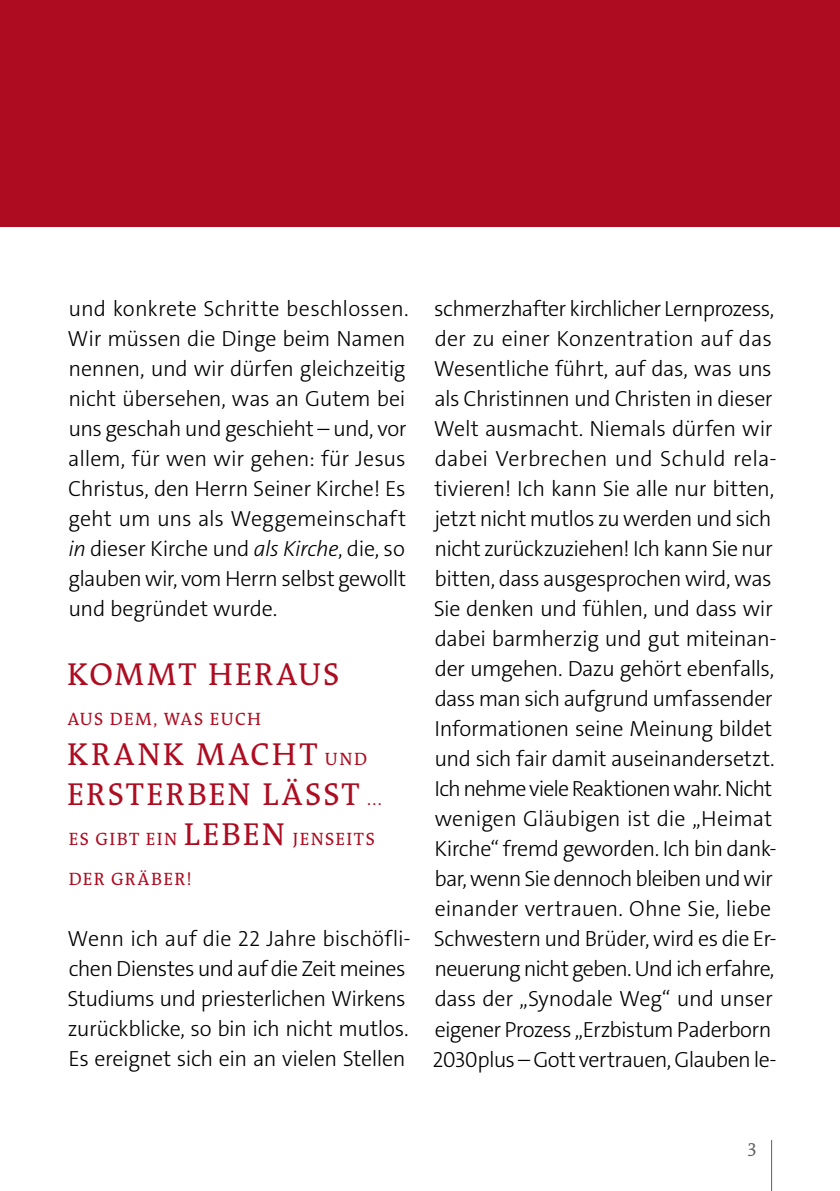
<style>
.page{position:relative;width:840px;height:1191px;background:#fff}
.page>*{position:absolute;margin:0;border:0;box-sizing:border-box;transform-origin:0 0}
.t1{font:32px/40px "The Antiqua B5";letter-spacing:.065em;color:#ae0c21}
.t2{font:300 22px/30px "The Sans C4 s";letter-spacing:-.02em;color:#000}
.t3{font:18px "The Antiqua B5";letter-spacing:.07em;color:#ae0c21}
.t4{font:18px "The Antiqua B5";color:#636362}
.s1{font-style:italic}
.s2{font-size:18px}
.s3{font-size:32px}
</style>
<div class="page">
<div style="left:0;top:0;width:839px;height:227px;background:#ae0c21"></div>
<hr style="left:770px;top:1140px;width:1px;height:51px;background:#636362">
<p class="t2" style="left:68px;top:294px;width:342px">und konkrete Schritte beschlossen.<br>Wir müssen die Dinge beim Namen nennen, und wir dürfen gleichzeitig nicht übersehen, was an Gutem bei uns geschah und geschieht – und, vor allem, für wen wir gehen: für Jesus Christus, den Herrn Seiner Kirche! Es geht um uns als Weggemeinschaft <span class="s1">in</span> dieser Kirche und <span class="s1">als Kirche</span>, die, so glauben wir, vom Herrn selbst gewollt und begründet wurde.</p>
<h1 class="t1" style="left:67px;top:655px;width:273px">KOMMT HERAUS</h1>
<p class="t3" style="left:67px;top:709px;width:195px">AUS DEM, WAS EUCH</p>
<h1 class="t1" style="left:67px;top:735px;width:316px">KRANK MACHT <span class="s2">UND<br></span>ERSTERBEN LÄSST <span class="s2">...</span></h1>
<p class="t3" style="left:69px;top:829px;width:307px">ES GIBT EIN <span class="s3">LEBEN</span> JENSEITS</p>
<p class="t3" style="left:69px;top:869px;width:124px">DER GRÄBER!</p>
<p class="t2" style="left:68px;top:924px;width:344px">Wenn ich auf die 22 Jahre bischöfli&shy;chen Dienstes und auf die Zeit meines Studiums und priesterlichen Wirkens zurückblicke, so bin ich nicht mutlos.<br>Es ereignet sich ein an vielen Stellen</p>
<p class="t2" style="left:432px;top:294px;width:345px">schmerzhafter kirchlicher Lernprozess, der zu einer Konzentration auf das Wesentliche führt, auf das, was uns als Christinnen und Christen in dieser Welt ausmacht. Niemals dürfen wir dabei Verbrechen und Schuld rela&shy;tivieren! Ich kann Sie alle nur bitten, jetzt nicht mutlos zu werden und sich nicht zurückzuziehen! Ich kann Sie nur bitten, dass ausgesprochen wird, was Sie denken und fühlen, und dass wir dabei barmherzig und gut miteinan&shy;der umgehen. Dazu gehört ebenfalls, dass man sich aufgrund umfassender Informationen seine Meinung bildet und sich fair damit auseinandersetzt.<br>Ich nehme viele Reaktionen wahr. Nicht wenigen Gläubigen ist die „Heimat Kirche“ fremd geworden. Ich bin dank&shy;bar, wenn Sie dennoch bleiben und wir einander vertrauen. Ohne Sie, liebe Schwestern und Brüder, wird es die Er&shy;neuerung nicht geben. Und ich erfahre, dass der „Synodale Weg“ und unser eigener Prozess „Erzbistum Paderborn 2030plus – Gott vertrauen, Glauben le-</p>
<p class="t4" style="left:747px;top:1137px;width:10px">3</p>
</div>
